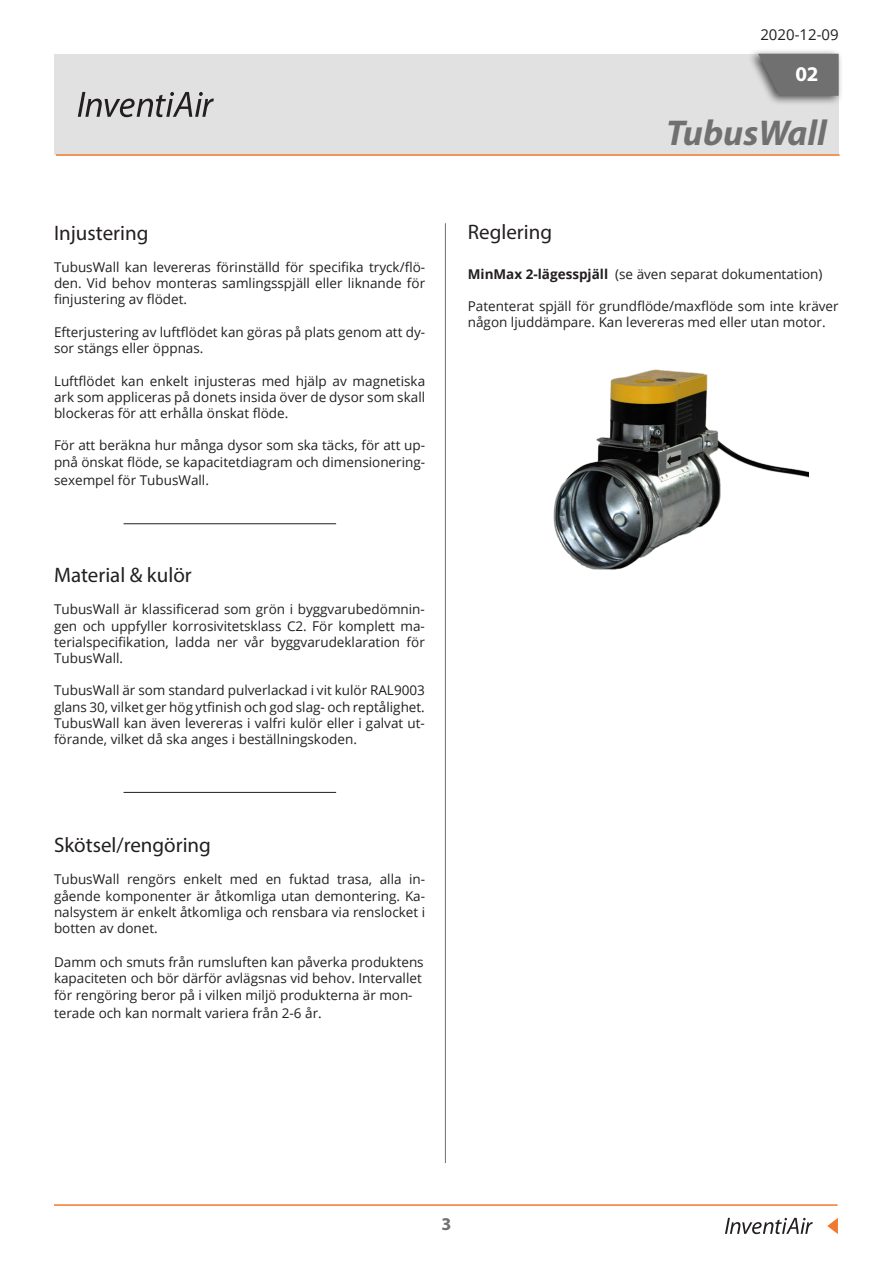
<style>
.page{position:relative;width:893px;height:1263px;background:#fff}
.page>*{position:absolute;margin:0;border:0;box-sizing:border-box;transform-origin:0 0}
.t1{font:italic 700 36px "Myriad Pro";color:#707070}
.t2{font:21px "Myriad Pro";color:#231f20}
.t3{font:700 21px "Myriad Pro";color:#fff}
.t4{font:700 18px "Myriad Pro";color:#707070}
.t5{font:15px "Open Sans";color:#231f20}
.t6{font:13.5px/16.2px "Open Sans";color:#231f20;text-align:justify}
.s1{font-weight:700}
</style>
<div class="page">
<div style="left:54px;top:54px;width:785px;height:100px;background:#e1e1e1"></div>
<svg style="left:78px;top:92px;width:136px;height:25px"></svg>
<div style="left:747px;top:48px;width:96px;height:58px;background:#231f20;opacity:.75"></div>
<svg style="left:758px;top:54px;width:81px;height:42px;background:#777"></svg>
<hr style="left:56px;top:154px;width:784px;height:2px;background:#f1782f">
<svg style="left:725px;top:1218px;width:88px;height:16px"></svg>
<svg style="left:827px;top:1218px;width:11px;height:16px"></svg>
<hr style="left:54px;top:1204px;width:784px;height:2px;background:#f1782f">
<hr style="left:445px;top:223px;width:1px;height:940px;background:#707070">
<img style="left:553px;top:369px;width:255px;height:201px">
<hr style="left:124px;top:523px;width:212px;height:1px;background:#231f20">
<hr style="left:124px;top:792px;width:212px;height:1px;background:#231f20">
<p class="t2" style="left:54px;top:220px;width:96px">Injustering</p>
<p class="t6" style="left:54px;top:259px;width:373px">TubusWall kan levereras förinställd för specifi ka tryck/flö&shy;den. Vid behov monteras samlingsspjäll eller liknande för fi njustering av flödet.</p>
<p class="t6" style="left:54px;top:324px;width:373px">Efterjustering av luftflödet kan göras på plats genom att dy&shy;sor stängs eller öppnas.</p>
<p class="t6" style="left:54px;top:372px;width:373px">Luftflödet kan enkelt injusteras med hjälp av magnetiska ark som appliceras på donets insida över de dysor som skall blockeras för att erhålla önskat flöde.</p>
<p class="t6" style="left:54px;top:437px;width:373px">För att beräkna hur många dysor som ska täcks, för att up&shy;pnå önskat flöde, se kapacitetdiagram och dimensionering-</p>
<p class="t6" style="left:54px;top:471px;width:156px">sexempel för TubusWall.</p>
<p class="t2" style="left:54px;top:562px;width:139px">Material &amp; kulör</p>
<p class="t6" style="left:54px;top:601px;width:372px">TubusWall är klassificerad som grön i byggvarubedömnin&shy;gen och uppfyller korrosivitetsklass C2. För komplett ma&shy;terialspecifi kation, ladda ner vår byggvarudeklaration för TubusWall.</p>
<p class="t6" style="left:54px;top:682px;width:372px">TubusWall är som standard pulverlackad i vit kulör RAL9003 glans 30, vilket ger hög ytfi nish och god slag- och reptålighet.<br>TubusWall kan även levereras i valfri kulör eller i galvat ut&shy;förande, vilket då ska anges i beställningskoden.</p>
<p class="t2" style="left:54px;top:832px;width:159px">Skötsel/rengöring</p>
<p class="t6" style="left:54px;top:871px;width:373px">TubusWall rengörs enkelt med en fuktad trasa, alla in&shy;gående komponenter är åtkomliga utan demontering. Ka&shy;nalsystem är enkelt åtkomliga och rensbara via renslocket i botten av donet.</p>
<p class="t6" style="left:54px;top:954px;width:371px;text-align:left">Damm och smuts från rumsluften kan påverka produktens kapaciteten och bör därför avlägsnas vid behov. Intervallet för rengöring beror på i vilken miljö produkterna är mon-</p>
<p class="t6" style="left:54px;top:1004px;width:269px">terade och kan normalt variera från 2-6 år.</p>
<p class="t5" style="left:760px;top:24px;width:80px">2020-12-09</p>
<p class="t3" style="left:795px;top:60px;width:25px">02</p>
<p class="t1" style="left:666px;top:109px;width:162px">TubusWall</p>
<p class="t2" style="left:468px;top:219px;width:86px">Reglering</p>
<p class="t6" style="left:468px;top:265px;width:356px"><span class="s1">MinMax 2-lägesspjäll</span> (se även separat dokumentation)</p>
<p class="t6" style="left:468px;top:298px;width:372px">Patenterat spjäll för grundflöde/maxflöde som inte kräver någon ljuddämpare. Kan levereras med eller utan motor.</p>
<p class="t4" style="left:442px;top:1212px;width:11px">3</p>
</div>
